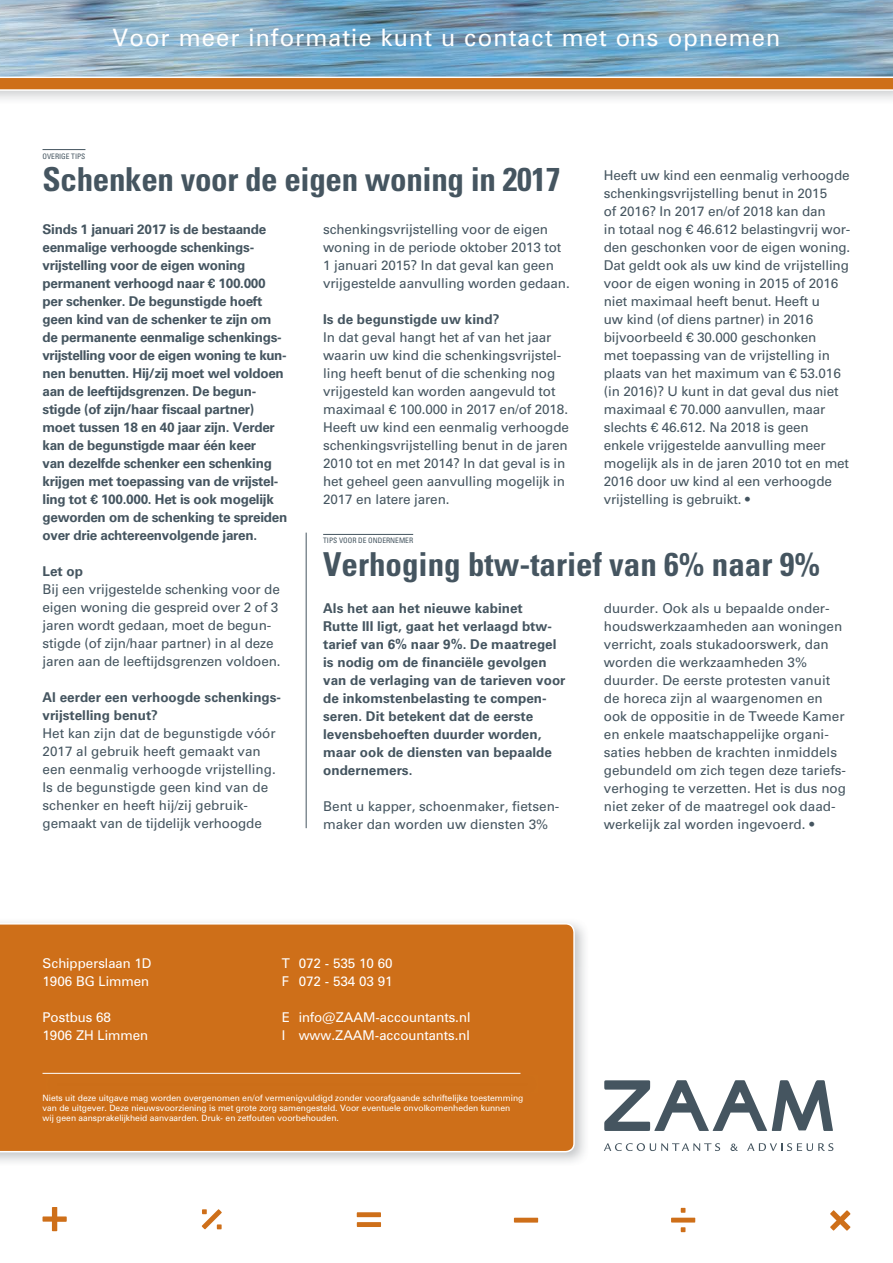
<style>
.page{position:relative;width:893px;height:1263px;background:#fff}
.page>*{position:absolute;margin:0;border:0;box-sizing:border-box;transform-origin:0 0}
.t1{font:700 condensed 33px "Univers LT Std";letter-spacing:-.01em;color:#455560}
.t2{font:24px "Zurich BT";letter-spacing:.05em;color:#fff}
.t3{font:13.5px/18px "Univers LT Std";letter-spacing:-.01em;color:#455560}
.t4{font:700 13.5px/18px "Univers LT Std";letter-spacing:-.02em;color:#455560}
.t5{font:700 13.5px/18px "Univers LT Std";color:#455560}
.t6{font:13.5px/18px "Zurich BT";color:#fff}
.t7{font:8.7px/10.5px "Zurich BT";color:#fff}
.t8{font:condensed 7.5px "Univers LT Std";color:#455560}
</style>
<div class="page">
<img style="left:0;top:0;width:893px;height:100px">
<svg style="left:0;top:77px;width:893px;height:14px;background:#d78a45"></svg>
<svg style="left:43px;top:1207px;width:24px;height:24px"></svg>
<svg style="left:357px;top:1212px;width:24px;height:15px"></svg>
<svg style="left:514px;top:1218px;width:24px;height:4px"></svg>
<svg style="left:671px;top:1208px;width:24px;height:24px"></svg>
<svg style="left:201px;top:1209px;width:21px;height:20px"></svg>
<svg style="left:830px;top:1210px;width:21px;height:21px"></svg>
<div style="left:0;top:922px;width:576px;height:231px;background:#ce6f19"></div>
<div style="left:46px;top:1075px;width:492px;height:18px;background:#cd6f19"></div>
<hr style="left:43px;top:1073px;width:477px;height:1px;background:#fff">
<svg style="left:604px;top:1143px;width:116px;height:8px"></svg>
<svg style="left:730px;top:1143px;width:8px;height:8px"></svg>
<svg style="left:747px;top:1143px;width:86px;height:8px"></svg>
<svg style="left:604px;top:1080px;width:229px;height:51px"></svg>
<hr style="left:43px;top:149px;width:42px;height:1px;background:#455560">
<hr style="left:323px;top:534px;width:90px;height:1px;background:#455560">
<hr style="left:306px;top:533px;width:1px;height:295px;background:#455560">
<h2 class="t2" style="left:113px;top:23px;width:669px">Voor meer informatie kunt u contact met ons opnemen</h2>
<p class="t8" style="left:43px;top:151px;width:44px">OVERIGE TIPS</p>
<h1 class="t1" style="left:43px;top:159px;width:519px">Schenken voor de eigen woning in 2017</h1>
<p class="t3" style="left:604px;top:166px;width:248px">Heeft uw kind een eenmalig verhoogde schenkingsvrijstelling benut in 2015<br>of 2016? In 2017 en/of 2018 kan dan<br>in totaal nog € 46.612 belastingvrij wor&shy;den geschonken voor de eigen woning.<br>Dat geldt ook als uw kind de vrijstelling voor de eigen woning in 2015 of 2016 niet maximaal heeft benut. Heeft u<br>uw kind (of diens partner) in 2016 bijvoorbeeld € 30.000 geschonken<br>met toepassing van de vrijstelling in plaats van het maximum van € 53.016 (in 2016)? U kunt in dat geval dus niet maximaal € 70.000 aanvullen, maar slechts € 46.612. Na 2018 is geen enkele vrijgestelde aanvulling meer mogelijk als in de jaren 2010 tot en met 2016 door uw kind al een verhoogde vrijstelling is gebruikt. •</p>
<p class="t3" style="left:323px;top:220px;width:248px">schenkingsvrijstelling voor de eigen woning in de periode oktober 2013 tot 1 januari 2015? In dat geval kan geen vrijgestelde aanvulling worden gedaan.</p>
<p class="t5" style="left:323px;top:310px;width:178px">Is de begunstigde uw kind?</p>
<p class="t3" style="left:323px;top:328px;width:247px">In dat geval hangt het af van het jaar waarin uw kind die schenkingsvrijstel&shy;ling heeft benut of die schenking nog vrijgesteld kan worden aangevuld tot maximaal € 100.000 in 2017 en/of 2018.<br>Heeft uw kind een eenmalig verhoogde schenkingsvrijstelling benut in de jaren 2010 tot en met 2014? In dat geval is in het geheel geen aanvulling mogelijk in 2017 en latere jaren.</p>
<p class="t4" style="left:43px;top:220px;width:246px">Sinds 1 januari 2017 is de bestaande eenmalige verhoogde schenkings&shy;vrijstelling voor de eigen woning permanent verhoogd naar € 100.000 per schenker. De begunstigde hoeft geen kind van de schenker te zijn om de permanente eenmalige schenkings&shy;vrijstelling voor de eigen woning te kun&shy;nen benutten. Hij/zij moet wel voldoen aan de leeftijdsgrenzen. De begun&shy;stigde (of zijn/haar fiscaal partner) moet tussen 18 en 40 jaar zijn. Verder kan de begunstigde maar één keer<br>van dezelfde schenker een schenking krijgen met toepassing van de vrijstel&shy;ling tot € 100.000. Het is ook mogelijk geworden om de schenking te spreiden over drie achtereenvolgende jaren.</p>
<p class="t4" style="left:43px;top:562px;width:42px">Let op</p>
<p class="t3" style="left:43px;top:580px;width:240px">Bij een vrijgestelde schenking voor de eigen woning die gespreid over 2 of 3 jaren wordt gedaan, moet de begun&shy;stigde (of zijn/haar partner) in al deze jaren aan de leeftijdsgrenzen voldoen.</p>
<p class="t5" style="left:43px;top:688px;width:240px">Al eerder een verhoogde schenkings&shy;vrijstelling benut?</p>
<p class="t3" style="left:43px;top:724px;width:235px">Het kan zijn dat de begunstigde vóór 2017 al gebruik heeft gemaakt van een eenmalig verhoogde vrijstelling.<br>Is de begunstigde geen kind van de schenker en heeft hij/zij gebruik&shy;gemaakt van de tijdelijk verhoogde</p>
<p class="t8" style="left:323px;top:536px;width:92px">TIPS VOOR DE ONDERNEMER</p>
<h1 class="t1" style="left:323px;top:543px;width:498px">Verhoging btw-tarief van 6% naar 9%</h1>
<p class="t3" style="left:604px;top:599px;width:244px">duurder. Ook als u bepaalde onder&shy;houdswerkzaamheden aan woningen verricht, zoals stukadoorswerk, dan worden die werkzaamheden 3% duurder. De eerste protesten vanuit de horeca zijn al waargenomen en ook de oppositie in de Tweede Kamer en enkele maatschappelijke organi&shy;saties hebben de krachten inmiddels gebundeld om zich tegen deze tariefs&shy;verhoging te verzetten. Het is dus nog niet zeker of de maatregel ook daad&shy;werkelijk zal worden ingevoerd. •</p>
<p class="t5" style="left:323px;top:599px;width:244px">Als het aan het nieuwe kabinet<br>Rutte III ligt, gaat het verlaagd btw&shy;tarief van 6% naar 9%. De maatregel is nodig om de financiële gevolgen van de verlaging van de tarieven voor de inkomstenbelasting te compen&shy;seren. Dit betekent dat de eerste levensbehoeften duurder worden, maar ook de diensten van bepaalde ondernemers.</p>
<p class="t3" style="left:323px;top:797px;width:238px">Bent u kapper, schoenmaker, fietsen&shy;maker dan worden uw diensten 3%</p>
<p class="t6" style="left:43px;top:954px;width:110px">Schipperslaan 1D<br>1906 BG Limmen</p>
<p class="t6" style="left:43px;top:1008px;width:107px">Postbus 68<br>1906 ZH Limmen</p>
<p class="t6" style="left:282px;top:954px;width:113px">T 072 - 535 10 60<br>F 072 - 534 03 91</p>
<p class="t6" style="left:282px;top:1008px;width:190px">E info@ZAAM-accountants.nl<br>I www.ZAAM-accountants.nl</p>
<p class="t7" style="left:43px;top:1092px;width:482px">Niets uit deze uitgave mag worden overgenomen en/of vermenigvuldigd zonder voorafgaande schriftelijke toestemming van de uitgever. Deze nieuwsvoorziening is met grote zorg samengesteld. Voor eventuele onvolkomenheden kunnen wij geen aansprakelijkheid aanvaarden. Druk- en zetfouten voorbehouden.</p>
</div>
